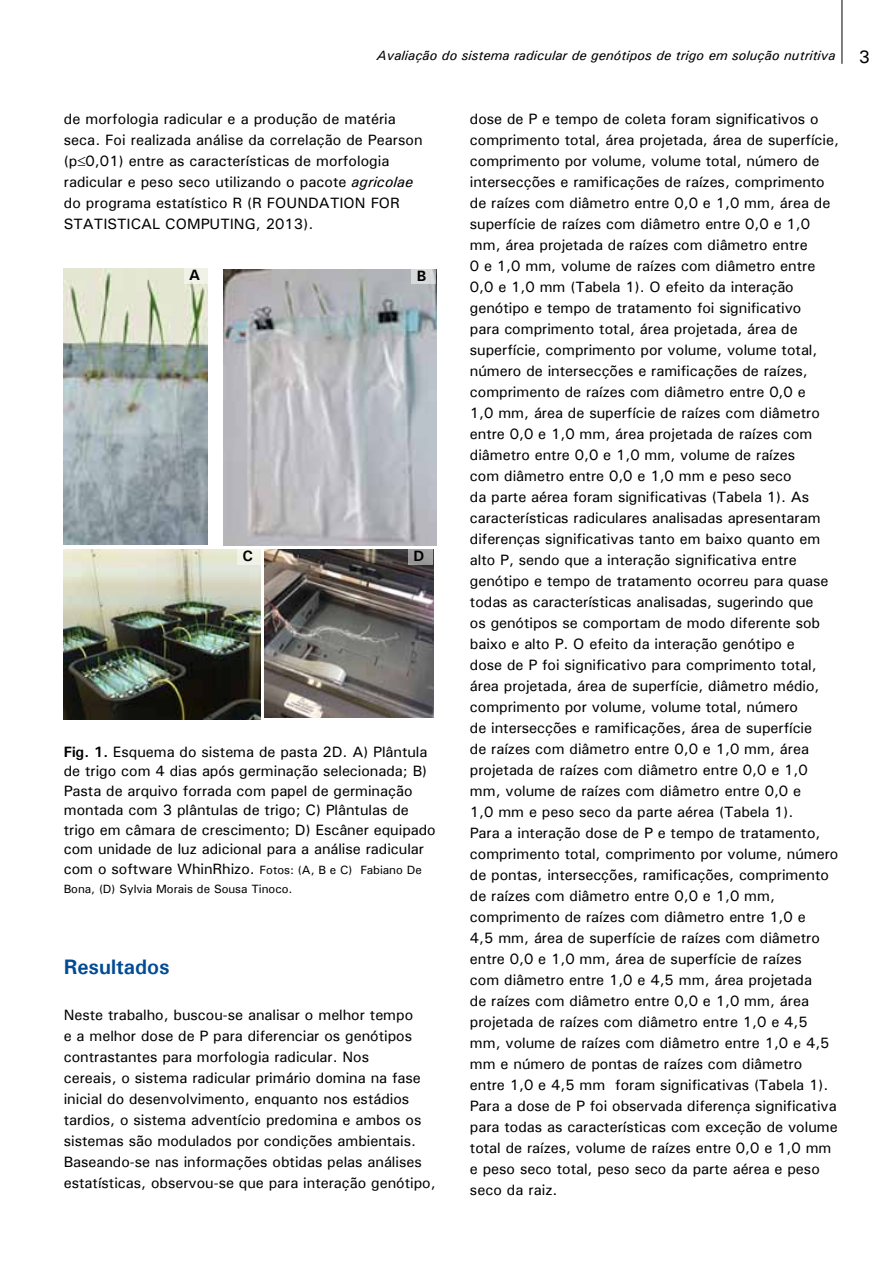
<style>
.page{position:relative;width:893px;height:1263px;background:#fff}
.page>*{position:absolute;margin:0;border:0;box-sizing:border-box;transform-origin:0 0}
.t1{font:700 21px "Univers";color:#004b93}
.t2{font:500 18px "Univers";color:#000}
.t3{font:500 15px/21px "Univers";letter-spacing:-.005em;color:#000}
.t4{font:700 15px "Univers";color:#000}
.t5{font:italic 500 13.5px "Univers";color:#000}
.t6{font:500 12px "Univers";letter-spacing:-.005em;color:#000}
.s1{font-style:italic}
.s2{font-weight:700}
.s3{font-size:12px}
</style>
<div class="page">
<hr style="left:842px;top:0;width:1px;height:64px;background:#000">
<img style="left:63px;top:268px;width:144px;height:276px">
<div style="left:184px;top:268px;width:24px;height:15px;background:#f0f2e7"></div>
<img style="left:223px;top:269px;width:213px;height:276px">
<div style="left:412px;top:269px;width:24px;height:15px;background:#d7d9db"></div>
<img style="left:64px;top:549px;width:197px;height:170px">
<img style="left:264px;top:549px;width:169px;height:169px">
<div style="left:237px;top:549px;width:25px;height:15px;background:#f1f4e6"></div>
<div style="left:409px;top:549px;width:24px;height:15px;background:#9d9d9e"></div>
<p class="t5" style="left:377px;top:47px;width:460px">Avaliação do sistema radicular de genótipos de trigo em solução nutritiva</p>
<p class="t2" style="left:859px;top:46px;width:13px">3</p>
<p class="t3" style="left:64px;top:108px;width:360px">de morfologia radicular e a produção de matéria seca. Foi realizada análise da correlação de Pearson (p≤0,01) entre as características de morfologia radicular e peso seco utilizando o pacote <span class="s1">agricolae </span>do programa estatístico R (R FOUNDATION FOR STATISTICAL COMPUTING, 2013).</p>
<p class="t4" style="left:189px;top:265px;width:13px">A</p>
<p class="t4" style="left:417px;top:266px;width:11px">B</p>
<p class="t4" style="left:242px;top:546px;width:12px">C</p>
<p class="t4" style="left:414px;top:546px;width:12px">D</p>
<p class="t3" style="left:64px;top:742px;width:374px;line-height:19.5px"><span class="s2">Fig. 1.</span> Esquema do sistema de pasta 2D. A) Plântula de trigo com 4 dias após germinação selecionada; B)<br>Pasta de arquivo forrada com papel de germinação montada com 3 plântulas de trigo; C) Plântulas de trigo em câmara de crescimento; D) Escâner equipado com unidade de luz adicional para a análise radicular com o software WhinRhizo. <span class="s3">Fotos: (A, B e C) Fabiano De</span></p>
<p class="t6" style="left:64px;top:882px;width:230px">Bona, (D) Sylvia Morais de Sousa Tinoco.</p>
<h1 class="t1" style="left:64px;top:953px;width:107px">Resultados</h1>
<p class="t3" style="left:64px;top:1004px;width:373px">Neste trabalho, buscou-se analisar o melhor tempo<br>e a melhor dose de P para diferenciar os genótipos contrastantes para morfologia radicular. Nos<br>cereais, o sistema radicular primário domina na fase inicial do desenvolvimento, enquanto nos estádios tardios, o sistema adventício predomina e ambos os sistemas são modulados por condições ambientais.<br>Baseando-se nas informações obtidas pelas análises estatísticas, observou-se que para interação genótipo,</p>
<p class="t3" style="left:470px;top:108px;width:371px">dose de P e tempo de coleta foram significativos o comprimento total, área projetada, área de superfície, comprimento por volume, volume total, número de intersecções e ramificações de raízes, comprimento de raízes com diâmetro entre 0,0 e 1,0 mm, área de superfície de raízes com diâmetro entre 0,0 e 1,0 mm, área projetada de raízes com diâmetro entre<br>0 e 1,0 mm, volume de raízes com diâmetro entre 0,0 e 1,0 mm (Tabela 1). O efeito da interação genótipo e tempo de tratamento foi significativo<br>para comprimento total, área projetada, área de superfície, comprimento por volume, volume total, número de intersecções e ramificações de raízes, comprimento de raízes com diâmetro entre 0,0 e<br>1,0 mm, área de superfície de raízes com diâmetro entre 0,0 e 1,0 mm, área projetada de raízes com diâmetro entre 0,0 e 1,0 mm, volume de raízes<br>com diâmetro entre 0,0 e 1,0 mm e peso seco<br>da parte aérea foram significativas (Tabela 1). As características radiculares analisadas apresentaram diferenças significativas tanto em baixo quanto em alto P, sendo que a interação significativa entre genótipo e tempo de tratamento ocorreu para quase todas as características analisadas, sugerindo que<br>os genótipos se comportam de modo diferente sob baixo e alto P. O efeito da interação genótipo e<br>dose de P foi significativo para comprimento total, área projetada, área de superfície, diâmetro médio, comprimento por volume, volume total, número<br>de intersecções e ramificações, área de superfície<br>de raízes com diâmetro entre 0,0 e 1,0 mm, área projetada de raízes com diâmetro entre 0,0 e 1,0 mm, volume de raízes com diâmetro entre 0,0 e<br>1,0 mm e peso seco da parte aérea (Tabela 1).<br>Para a interação dose de P e tempo de tratamento, comprimento total, comprimento por volume, número de pontas, intersecções, ramificações, comprimento de raízes com diâmetro entre 0,0 e 1,0 mm, comprimento de raízes com diâmetro entre 1,0 e<br>4,5 mm, área de superfície de raízes com diâmetro entre 0,0 e 1,0 mm, área de superfície de raízes<br>com diâmetro entre 1,0 e 4,5 mm, área projetada<br>de raízes com diâmetro entre 0,0 e 1,0 mm, área projetada de raízes com diâmetro entre 1,0 e 4,5 mm, volume de raízes com diâmetro entre 1,0 e 4,5 mm e número de pontas de raízes com diâmetro entre 1,0 e 4,5 mm foram significativas (Tabela 1).<br>Para a dose de P foi observada diferença significativa para todas as características com exceção de volume total de raízes, volume de raízes entre 0,0 e 1,0 mm e peso seco total, peso seco da parte aérea e peso seco da raiz.</p>
</div>
